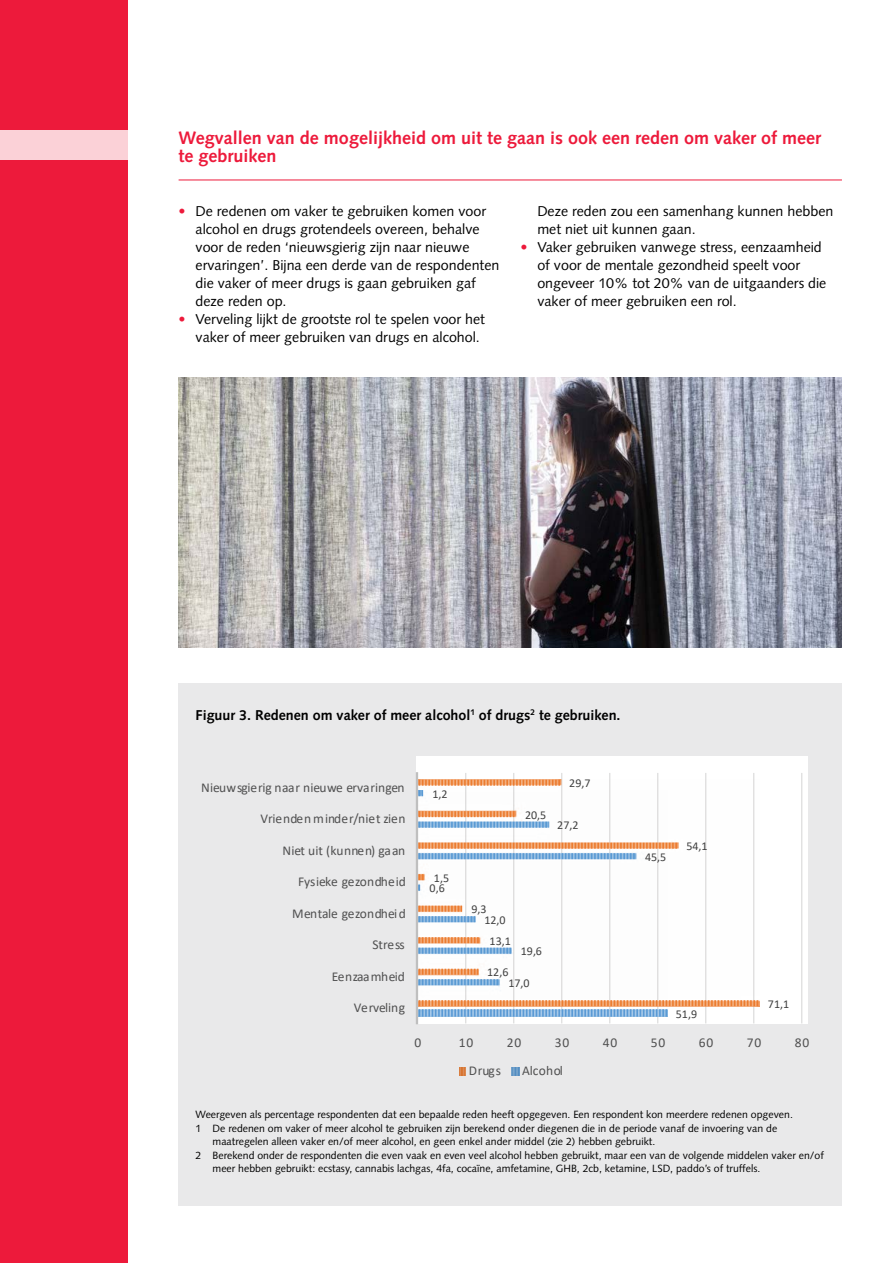
<style>
.page{position:relative;width:893px;height:1263px;background:#fff}
.page>*{position:absolute;margin:0;border:0;box-sizing:border-box;transform-origin:0 0}
.t1{font:700 18px/18px "Syntax LT Std";color:#ed1a3b}
.t2{font:14.25px/18px "Syntax LT Std";color:#000}
.t3{font:700 14.25px "Syntax LT Std";color:#000}
.t4{font:13.5px "Calibri";letter-spacing:-.005em;color:#595959}
.t5{font:12px "Calibri";color:#404040}
.t6{font:10.5px "Syntax LT Std";color:#000}
.s1{color:#ed1a3b}
</style>
<div class="page">
<div style="left:0;top:0;width:128px;height:1263px;background:#ed1a3b"></div>
<div style="left:0;top:130px;width:128px;height:29px;background:#fbd1d7"></div>
<div style="left:179px;top:684px;width:663px;height:522px;background:#e9e9ea"></div>
<hr style="left:179px;top:180px;width:663px;height:1px;background:#ed1a3b">
<svg style="left:416px;top:756px;width:392px;height:320px;fill:#fff"></svg>
<hr style="left:465px;top:773px;width:1px;height:250px;background:#d9d9d9">
<hr style="left:513px;top:773px;width:1px;height:250px;background:#d9d9d9">
<hr style="left:561px;top:773px;width:1px;height:250px;background:#d9d9d9">
<hr style="left:609px;top:773px;width:1px;height:250px;background:#d9d9d9">
<hr style="left:657px;top:773px;width:1px;height:250px;background:#d9d9d9">
<hr style="left:705px;top:773px;width:1px;height:250px;background:#d9d9d9">
<hr style="left:753px;top:773px;width:1px;height:250px;background:#d9d9d9">
<hr style="left:801px;top:773px;width:1px;height:250px;background:#d9d9d9">
<img style="left:418px;top:1006px;width:249px;height:11px">
<img style="left:418px;top:780px;width:341px;height:226px">
<hr style="left:416px;top:772px;width:2px;height:252px;background:#bfbfbf">
<svg style="left:459px;top:1068px;width:6px;height:7px"></svg>
<svg style="left:511px;top:1068px;width:8px;height:7px"></svg>
<img style="left:179px;top:378px;width:663px;height:269px">
<h1 class="t1" style="left:179px;top:128px;width:644px">Wegvallen van de mogelijkheid om uit te gaan is ook een reden om vaker of meer te gebruiken</h1>
<p class="t2" style="left:196px;top:202px;width:305px;text-indent:-17px"><span class="s1">•</span> De redenen om vaker te gebruiken komen voor alcohol en drugs grotendeels overeen, behalve voor de reden ‘nieuwsgierig zijn naar nieuwe ervaringen’. Bijna een derde van de respondenten die vaker of meer drugs is gaan gebruiken gaf deze reden op.</p>
<h2 class="t2" style="left:196px;top:310px;width:291px;text-indent:-17px"><span class="s1">•</span> Verveling lijkt de grootste rol te spelen voor het vaker of meer gebruiken van drugs en alcohol.</h2>
<h2 class="t2" style="left:537px;top:202px;width:298px">Deze reden zou een samenhang kunnen hebben met niet uit kunnen gaan.</h2>
<h2 class="t2" style="left:537px;top:238px;width:291px;text-indent:-17px"><span class="s1">•</span> Vaker gebruiken vanwege stress, eenzaamheid of voor de mentale gezondheid speelt voor ongeveer 10% tot 20% van de uitgaanders die vaker of meer gebruiken een rol.</h2>
<h2 class="t3" style="left:196px;top:706px;width:426px">Figuur 3. Redenen om vaker of meer alcohol<sup>1</sup> of drugs<sup>2</sup> te gebruiken.</h2>
<p class="t4" style="left:201px;top:778px;width:205px">Nieuwsgierig naar nieuwe ervaringen</p>
<p class="t5" style="left:432px;top:785px;width:17px">1,2</p>
<p class="t5" style="left:569px;top:775px;width:23px">29,7</p>
<p class="t4" style="left:261px;top:809px;width:147px">Vrienden minder/niet zien</p>
<p class="t5" style="left:525px;top:806px;width:23px">20,5</p>
<p class="t5" style="left:557px;top:817px;width:23px">27,2</p>
<p class="t4" style="left:283px;top:841px;width:124px">Niet uit (kunnen) gaan</p>
<p class="t5" style="left:645px;top:848px;width:23px">45,5</p>
<p class="t5" style="left:686px;top:838px;width:23px">54,1</p>
<p class="t4" style="left:298px;top:872px;width:109px">Fysieke gezondheid</p>
<p class="t5" style="left:434px;top:869px;width:17px">1,5</p>
<p class="t5" style="left:430px;top:880px;width:17px">0,6</p>
<p class="t4" style="left:292px;top:904px;width:115px">Mentale gezondheid</p>
<p class="t5" style="left:471px;top:901px;width:17px">9,3</p>
<p class="t5" style="left:484px;top:911px;width:23px">12,0</p>
<p class="t4" style="left:373px;top:935px;width:34px">Stress</p>
<p class="t5" style="left:490px;top:932px;width:23px">13,1</p>
<p class="t5" style="left:521px;top:943px;width:23px">19,6</p>
<p class="t4" style="left:332px;top:967px;width:75px">Eenzaamheid</p>
<p class="t5" style="left:487px;top:964px;width:23px">12,6</p>
<p class="t5" style="left:508px;top:974px;width:23px">17,0</p>
<p class="t4" style="left:354px;top:998px;width:53px">Verveling</p>
<p class="t5" style="left:676px;top:1006px;width:23px">51,9</p>
<p class="t5" style="left:768px;top:995px;width:23px">71,1</p>
<p class="t4" style="left:414px;top:1033px;width:8px">0</p>
<p class="t4" style="left:459px;top:1033px;width:16px">10</p>
<p class="t4" style="left:507px;top:1033px;width:16px">20</p>
<p class="t4" style="left:555px;top:1033px;width:16px">30</p>
<p class="t4" style="left:603px;top:1033px;width:16px">40</p>
<p class="t4" style="left:651px;top:1033px;width:16px">50</p>
<p class="t4" style="left:699px;top:1033px;width:16px">60</p>
<p class="t4" style="left:747px;top:1033px;width:16px">70</p>
<p class="t4" style="left:795px;top:1033px;width:16px">80</p>
<p class="t4" style="left:469px;top:1061px;width:34px">Drugs</p>
<p class="t4" style="left:522px;top:1061px;width:42px">Alcohol</p>
<p class="t6" style="left:196px;top:1108px;width:599px">Weergeven als percentage respondenten dat een bepaalde reden heeft opgegeven. Een respondent kon meerdere redenen opgeven.</p>
<p class="t6" style="left:196px;top:1122px;width:583px">1 De redenen om vaker of meer alcohol te gebruiken zijn berekend onder diegenen die in de periode vanaf de invoering van de</p>
<p class="t6" style="left:213px;top:1135px;width:444px">maatregelen alleen vaker en/of meer alcohol, en geen enkel ander middel (zie 2) hebben gebruikt.</p>
<p class="t6" style="left:196px;top:1149px;width:630px">2 Berekend onder de respondenten die even vaak en even veel alcohol hebben gebruikt, maar een van de volgende middelen vaker en/of</p>
<p class="t6" style="left:213px;top:1162px;width:549px">meer hebben gebruikt: ecstasy, cannabis lachgas, 4fa, cocaïne, amfetamine, GHB, 2cb, ketamine, LSD, paddo’s of truffels.</p>
</div>
